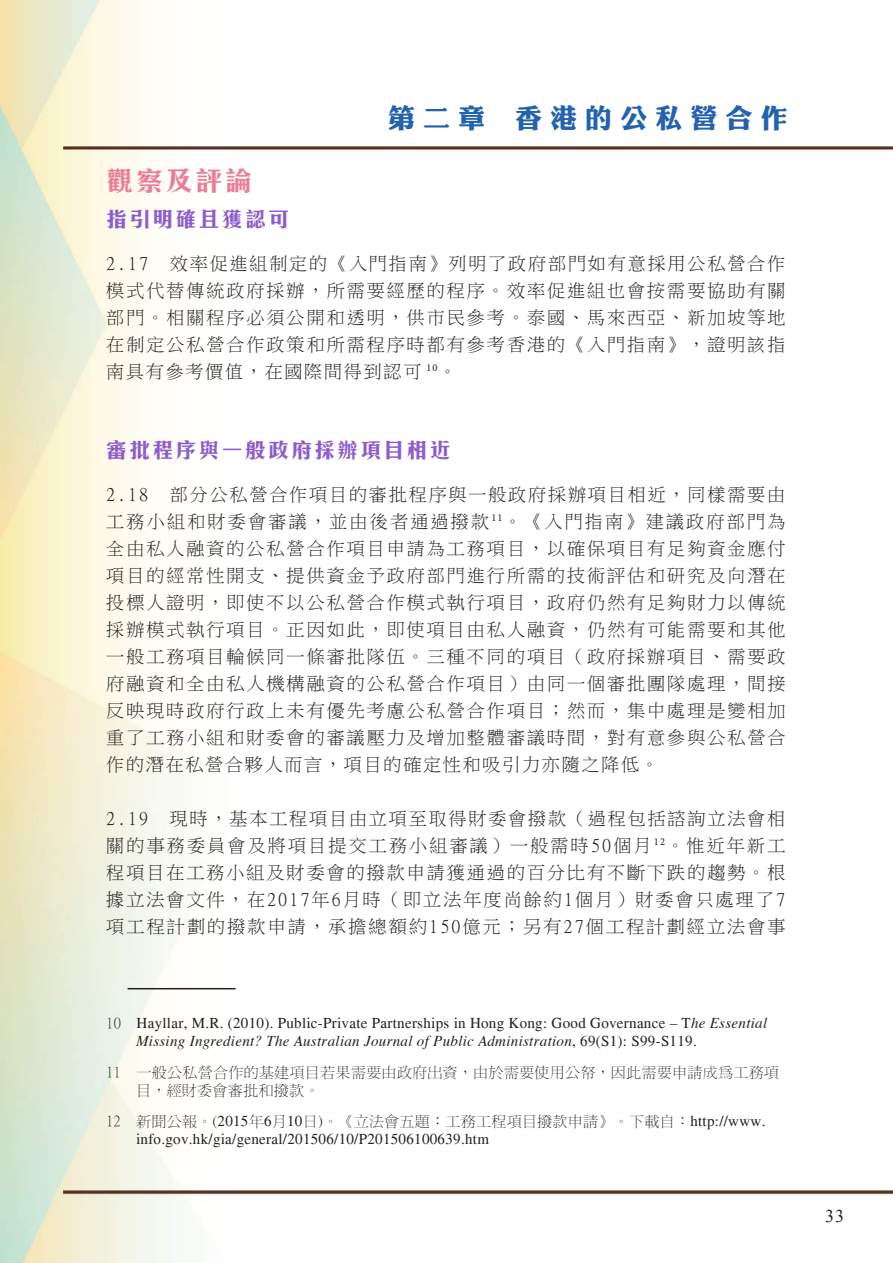
<style>
.page{position:relative;width:893px;height:1263px;background:#fff}
.page>*{position:absolute;margin:0;border:0;box-sizing:border-box;transform-origin:0 0}
.t1{font:27px "DF Li King Hei W8 WIN BF";letter-spacing:.3em;color:#2362af}
.t2{font:700 27px "C Hei 3 HK";letter-spacing:.1em;color:#eb7d97}
.t3{font:700 21px "C Hei 3 HK";letter-spacing:.1em;color:#8c5dcd}
.t4{font:18px/27px "Ming Lt HKSCS UNI H";letter-spacing:.115em;color:#231f20;text-align:justify}
.t5{font:18px "Times New Roman";color:#231f20}
.t6{font:15px/18px "Times";letter-spacing:.02em;color:#231f20}
.t7{font:300 15px/18px "Han Wang Ming";letter-spacing:.02em;color:#231f20}
.s1{font-family:"Han Wang Ming";font-weight:300}
.s2{font-style:italic}
.s3{font-family:"Times";font-weight:400}
</style>
<div class="page">
<img style="left:0;top:0;width:893px;height:1263px">
<hr style="left:128px;top:988px;width:108px;height:1px;background:#231f20">
<h1 class="t1" style="left:388px;top:105px;width:401px">第二章 香港的公私營合作</h1>
<h1 class="t2" style="left:106px;top:160px;width:147px">觀察及評論</h1>
<p class="t3" style="left:106px;top:203px;width:184px">指引明確且獲認可</p>
<p class="t4" style="left:106px;top:250px;width:681px">2.17　效率促進組制定的《入門指南》列明了政府部門如有意採用公私營合作模式代替傳統政府採辦，所需要經歷的程序。效率促進組也會按需要協助有關部門。相關程序必須公開和透明，供市民參考。泰國、馬來西亞、新加坡等地在制定公私營合作政策和所需程序時都有參考香港的《入門指南》，證明該指南具有參考價值，在國際間得到認可 <sup>10</sup>。</p>
<p class="t3" style="left:106px;top:434px;width:346px">審批程序與一般政府採辦項目相近</p>
<p class="t4" style="left:106px;top:481px;width:681px">2.18　部分公私營合作項目的審批程序與一般政府採辦項目相近，同樣需要由工務小組和財委會審議，並由後者通過撥款<sup>11</sup>。《入門指南》建議政府部門為全由私人融資的公私營合作項目申請為工務項目，以確保項目有足夠資金應付項目的經常性開支、提供資金予政府部門進行所需的技術評估和研究及向潛在投標人證明，即使不以公私營合作模式執行項目，政府仍然有足夠財力以傳統採辦模式執行項目。正因如此，即使項目由私人融資，仍然有可能需要和其他一般工務項目輪候同一條審批隊伍。三種不同的項目（政府採辦項目、需要政府融資和全由私人機構融資的公私營合作項目）由同一個審批團隊處理，間接反映現時政府行政上未有優先考慮公私營合作項目；然而，集中處理是變相加重了工務小組和財委會的審議壓力及增加整體審議時間，對有意參與公私營合作的潛在私營合夥人而言，項目的確定性和吸引力亦隨之降低。</p>
<p class="t4" style="left:106px;top:805px;width:681px">2.19　現時，基本工程項目由立項至取得財委會撥款（過程包括諮詢立法會相關的事務委員會及將項目提交工務小組審議）一般需時50個月<sup>12</sup>。惟近年新工程項目在工務小組及財委會的撥款申請獲通過的百分比有不斷下跌的趨勢。根據立法會文件，在2017年6月時（即立法年度尚餘約1個月）財委會只處理了7項工程計劃的撥款申請，承擔總額約150億元；另有27個工程計劃經立法會事</p>
<p class="t6" style="left:136px;top:1014px;width:633px;text-indent:-30px"><span class="s1">10</span> Hayllar, M.R. (2010). Public-Private Partnerships in Hong Kong: Good Governance – T<span class="s2">he Essential<br>Missing Ingredient? The Australian Journal of Public Administration</span>, 69(S1): S99-S119.</p>
<p class="t7" style="left:136px;top:1063px;width:644px;text-indent:-30px">11 一般公私營合作的基建項目若果需要由政府出資，由於需要使用公帑，因此需要申請成為工務項目，經財委會審批和撥款。</p>
<p class="t7" style="left:106px;top:1112px;width:661px">12 新聞公報。(<span class="s3">2015</span>年<span class="s3">6</span>月<span class="s3">10</span>日)。《立法會五題：工務工程項目撥款申請》。下載自：<span class="s3">http://www.</span></p>
<p class="t6" style="left:136px;top:1129px;width:354px">info.gov.hk/gia/general/201506/10/P201506100639.htm</p>
<p class="t5" style="left:825px;top:1204px;width:20px">33</p>
</div>
